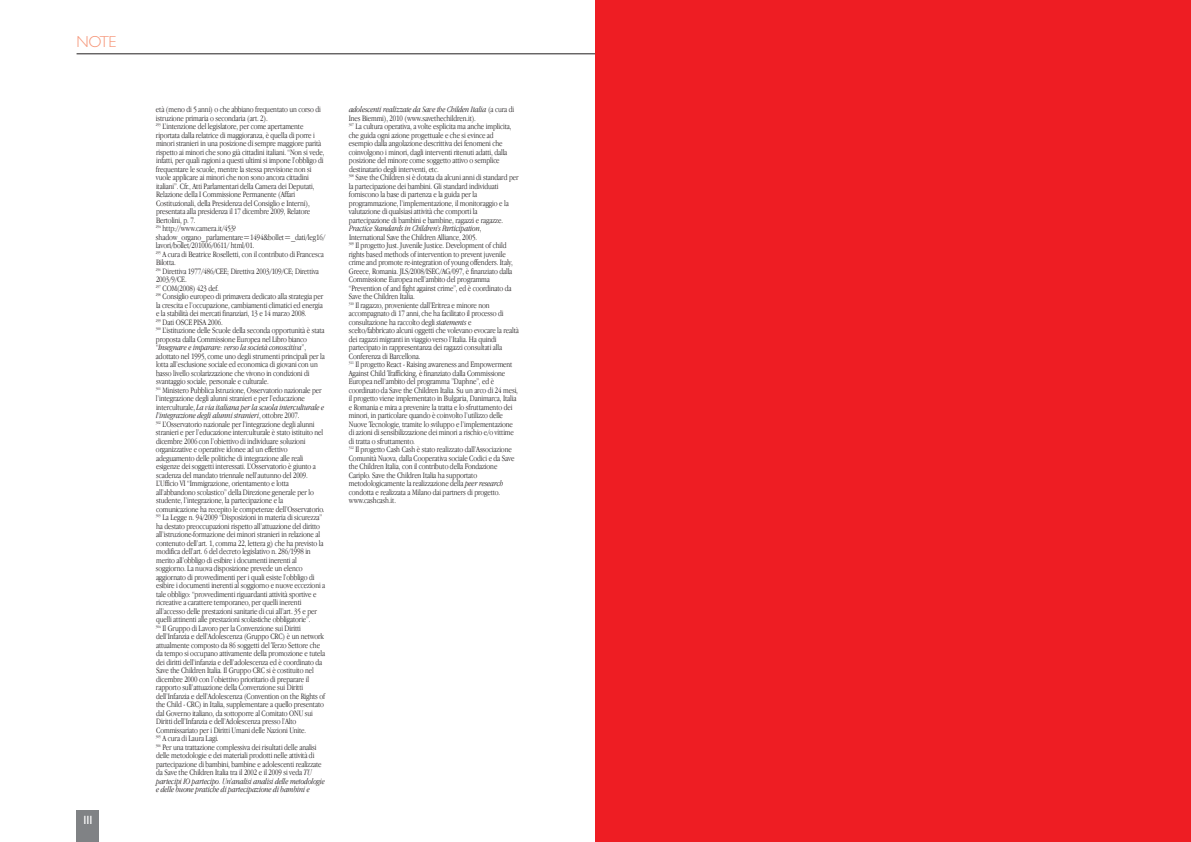
<style>
.page{position:relative;width:1191px;height:842px;background:#fff}
.page>*{position:absolute;margin:0;border:0;box-sizing:border-box;transform-origin:0 0}
.t1{font:300 16px "Gill Sans";color:#f6977a}
.t2{font:12px "Gill Sans";color:#fff}
.t3{font:300 8.5px/8.5px "Apple Garamond";letter-spacing:-.01em;color:#231f20}
.s1{font-style:italic}
</style>
<div class="page">
<hr style="left:77px;top:53px;width:518px;height:1px;background:#231f20">
<div style="left:77px;top:810px;width:22px;height:32px;background:#808285"></div>
<div style="left:595px;top:0;width:596px;height:842px;background:#ee1d23"></div>
<h1 class="t1" style="left:77px;top:35px;width:41px">NOTE</h1>
<h2 class="t2" style="left:83px;top:815px;width:10px">III</h2>
<p class="t3" style="left:156px;top:106px;width:171px">età (meno di 5 anni) o che abbiano frequentato un corso di istruzione primaria o secondaria (art. 2).<br><sup>293</sup> L’intenzione del legislatore, per come apertamente riportata dalla relatrice di maggioranza, è quella di porre i minori stranieri in una posizione di sempre maggiore parità rispetto ai minori che sono già cittadini italiani. “Non si vede, infatti, per quali ragioni a questi ultimi si impone l’obbligo di frequentare le scuole, mentre la stessa previsione non si vuole applicare ai minori che non sono ancora cittadini italiani”. Cfr., Atti Parlamentari della Camera dei Deputati, Relazione della I Commissione Permanente (Affari Costituzionali, della Presidenza del Consiglio e Interni), presentata alla presidenza il 17 dicembre 2009, Relatore Bertolini, p. 7.<br><sup>294</sup> http://www.camera.it/453? shadow_organo_parlamentare=1494&amp;bollet=_dati/leg16/ lavori/bollet/201006/0611/ html/01.<br><sup>295</sup> A cura di Beatrice Roselletti, con il contributo di Francesca Bilotta.<br><sup>296</sup> Direttiva 1977/486/CEE; Direttiva 2003/109/CE; Direttiva 2003/9/CE.<br><sup>297</sup> COM(2008) 423 def.<br><sup>298</sup> Consiglio europeo di primavera dedicato alla strategia per la crescita e l’occupazione, cambiamenti climatici ed energia e la stabilità dei mercati finanziari, 13 e 14 marzo 2008.<br><sup>299</sup> Dati OSCE PISA 2006.<br><sup>300</sup> L’istituzione delle Scuole della seconda opportunità è stata proposta dalla Commissione Europea nel Libro bianco “<span class="s1">Insegnare e imparare: verso la società conoscitiva</span>”, adottato nel 1995, come uno degli strumenti principali per la lotta all’esclusione sociale ed economica di giovani con un basso livello scolarizzazione che vivono in condizioni di svantaggio sociale, personale e culturale.<br><sup>301</sup> Ministero Pubblica Istruzione, Osservatorio nazionale per l’integrazione degli alunni stranieri e per l’educazione interculturale, <span class="s1">La via italiana per la scuola interculturale e l’integrazione degli alunni stranieri</span>, ottobre 2007.<br><sup>302</sup> L’Osservatorio nazionale per l’integrazione degli alunni stranieri e per l’educazione interculturale è stato istituito nel dicembre 2006 con l’obiettivo di individuare soluzioni organizzative e operative idonee ad un effettivo adeguamento delle politiche di integrazione alle reali esigenze dei soggetti interessati. L’Osservatorio è giunto a scadenza del mandato triennale nell’autunno del 2009.<br>L’Ufficio VI “Immigrazione, orientamento e lotta all’abbandono scolastico” della Direzione generale per lo studente, l’integrazione, la partecipazione e la comunicazione ha recepito le competenze dell’Osservatorio.<br><sup>303</sup> La Legge n. 94/2009 “Disposizioni in materia di sicurezza” ha destato preoccupazioni rispetto all’attuazione del diritto all’istruzione-formazione dei minori stranieri in relazione al contenuto dell’art. 1, comma 22, lettera g) che ha previsto la modifica dell’art. 6 del decreto legislativo n. 286/1998 in merito all’obbligo di esibire i documenti inerenti al soggiorno. La nuova disposizione prevede un elenco aggiornato di provvedimenti per i quali esiste l’obbligo di esibire i documenti inerenti al soggiorno e nuove eccezioni a tale obbligo: “provvedimenti riguardanti attività sportive e ricreative a carattere temporaneo, per quelli inerenti all’accesso delle prestazioni sanitarie di cui all’art. 35 e per quelli attinenti alle prestazioni scolastiche obbligatorie”.<br><sup>304</sup> Il Gruppo di Lavoro per la Convenzione sui Diritti dell’Infanzia e dell’Adolescenza (Gruppo CRC) è un network attualmente composto da 86 soggetti del Terzo Settore che da tempo si occupano attivamente della promozione e tutela dei diritti dell’infanzia e dell’adolescenza ed è coordinato da Save the Children Italia. Il Gruppo CRC si è costituito nel dicembre 2000 con l’obiettivo prioritario di preparare il rapporto sull’attuazione della Convenzione sui Diritti dell’Infanzia e dell’Adolescenza (Convention on the Rights of the Child - CRC) in Italia, supplementare a quello presentato dal Governo italiano, da sottoporre al Comitato ONU sui Diritti dell’Infanzia e dell’Adolescenza presso l’Alto Commissariato per i Diritti Umani delle Nazioni Unite.<br><sup>305</sup> A cura di Laura Lagi.<br><sup>306</sup> Per una trattazione complessiva dei risultati delle analisi delle metodologie e dei materiali prodotti nelle attività di partecipazione di bambini, bambine e adolescenti realizzate da Save the Children Italia tra il 2002 e il 2009 si veda <span class="s1">TU partecipi IO partecipo. Un’analisi analisi delle metodologie e delle buone pratiche di partecipazione di bambini e</span></p>
<p class="t3" style="left:349px;top:106px;width:172px"><span class="s1">adolescenti realizzate da Save the Childen Italia</span> (a cura di Ines Biemmi), 2010 (www.savethechildren.it).<br><sup>307</sup> La cultura operativa, a volte esplicita ma anche implicita, che guida ogni azione progettuale e che si evince ad esempio dalla angolazione descrittiva dei fenomeni che coinvolgono i minori, dagli interventi ritenuti adatti, dalla posizione del minore come soggetto attivo o semplice destinatario degli interventi, etc.<br><sup>308</sup> Save the Children si è dotata da alcuni anni di standard per la partecipazione dei bambini. Gli standard individuati forniscono la base di partenza e la guida per la programmazione, l’implementazione, il monitoraggio e la valutazione di qualsiasi attività che comporti la partecipazione di bambini e bambine, ragazzi e ragazze.<br><span class="s1">Practice Standards in Children’s Participation</span>, International Save the Children Alliance, 2005.<br><sup>309</sup> Il progetto Just. Juvenile Justice. Development of child rights based methods of intervention to prevent juvenile crime and promote re-integration of young offenders. Italy, Greece, Romania. JLS/2008/ISEC/AG/097, è finanziato dalla Commissione Europea nell’ambito del programma “Prevention of and fight against crime”, ed è coordinato da Save the Children Italia.<br><sup>310</sup> Il ragazzo, proveniente dall’Eritrea e minore non accompagnato di 17 anni, che ha facilitato il processo di consultazione ha raccolto degli <span class="s1">statements</span> e scelto/fabbricato alcuni oggetti che volevano evocare la realtà dei ragazzi migranti in viaggio verso l’Italia. Ha quindi partecipato in rappresentanza dei ragazzi consultati alla Conferenza di Barcellona.<br><sup>311</sup> Il progetto React - Raising awareness and Empowerment Against Child Trafficking, è finanziato dalla Commissione Europea nell’ambito del programma ”Daphne”, ed è coordinato da Save the Children Italia. Su un arco di 24 mesi, il progetto viene implementato in Bulgaria, Danimarca, Italia e Romania e mira a prevenire la tratta e lo sfruttamento dei minori, in particolare quando è coinvolto l’utilizzo delle Nuove Tecnologie, tramite lo sviluppo e l’implementazione di azioni di sensibilizzazione dei minori a rischio e/o vittime di tratta o sfruttamento.<br><sup>312</sup> Il progetto Cash Cash è stato realizzato dall’Associazione Comunità Nuova, dalla Cooperativa sociale Codici e da Save the Children Italia, con il contributo della Fondazione Cariplo. Save the Children Italia ha supportato metodologicamente la realizzazione della <span class="s1">peer research </span>condotta e realizzata a Milano dai partners di progetto. www.cashcash.it.</p>
</div>
